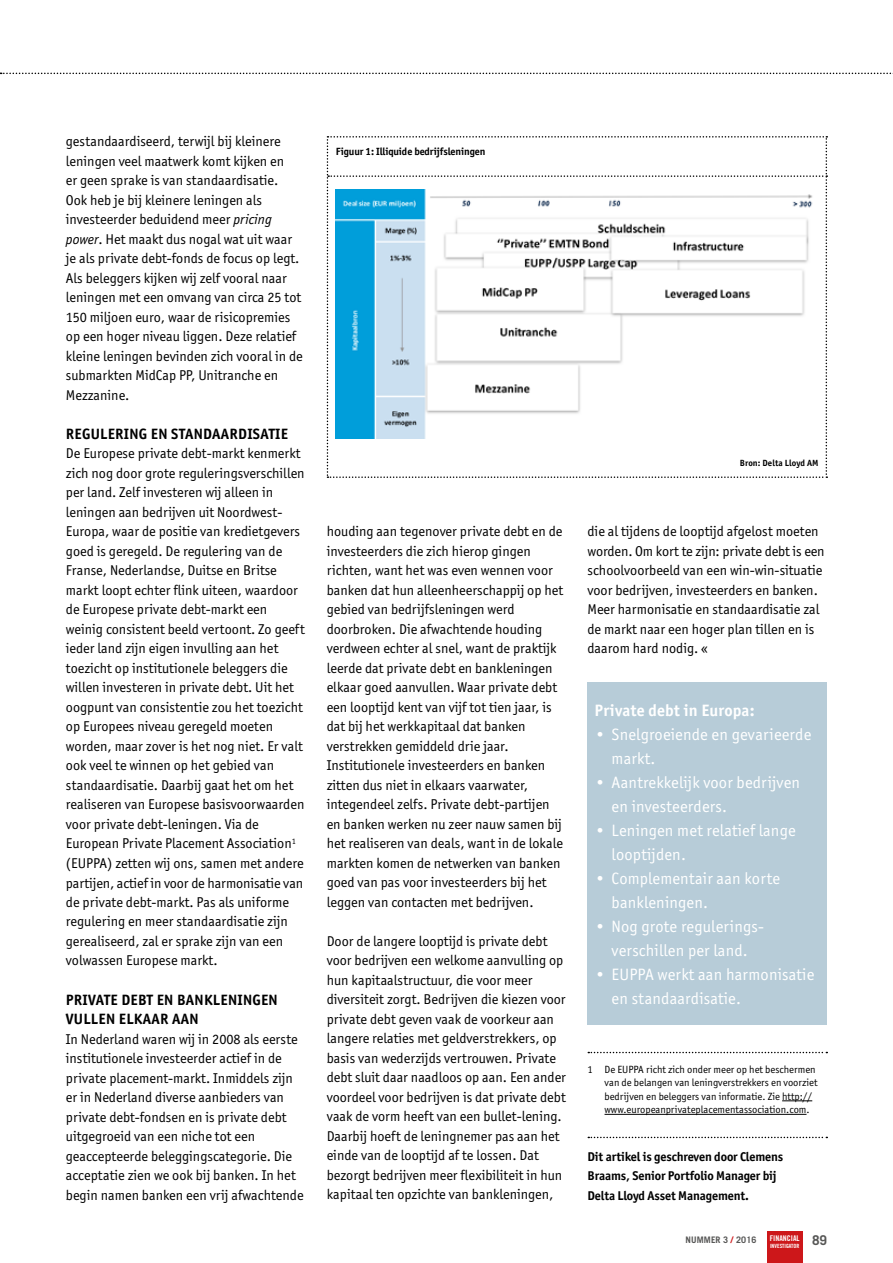
<style>
.page{position:relative;width:893px;height:1263px;background:#fff}
.page>*{position:absolute;margin:0;border:0;box-sizing:border-box;transform-origin:0 0}
.t1{font:16.5px/24px "Officina San ITC";letter-spacing:.01em;color:#fff}
.t2{font:700 16.5px "Officina San ITC";letter-spacing:.01em;color:#fff}
.t3{font:700 15px/19.5px "Officina San ITC";letter-spacing:.02em;color:#000}
.t4{font:14.25px/19.5px "Officina San ITC";color:#000}
.t5{font:700 13.5px "Trade Gothic LT";color:#575756}
.t6{font:700 12.75px/19.5px "Officina San ITC";letter-spacing:-.01em;color:#000}
.t7{font:10.5px/13.5px "Officina San ITC";color:#000}
.t8{font:700 10.5px "Officina San ITC";letter-spacing:-.01em;color:#000}
.t9{font:700 9px "Officina San ITC";letter-spacing:.01em;color:#000}
.t10{font:700 9px "Trade Gothic LT";letter-spacing:.01em;color:#575756}
.t11{font:7.8px "Trade Gothic LT Bold Cond Twenty";color:#fff}
.t12{font:5.7px "Trade Gothic LT Bold Cond Twenty";color:#fff}
.s1{font-style:italic}
.s2{color:#cd171a}
</style>
<div class="page">
<div style="left:767px;top:1231px;width:35px;height:32px;background:#cd171a"></div>
<svg style="left:0;top:73px;width:893px;height:1px"></svg>
<svg style="left:588px;top:1137px;width:239px;height:1px"></svg>
<div style="left:587px;top:682px;width:240px;height:342px;background:#b7ccd8"></div>
<svg style="left:588px;top:1052px;width:239px;height:1px"></svg>
<hr style="left:782px;top:1100px;width:30px;height:1px;background:#000">
<hr style="left:604px;top:1114px;width:202px;height:1px;background:#000">
<svg style="left:327px;top:136px;width:500px;height:342px"></svg>
<img style="left:335px;top:189px;width:488px;height:250px">
<p class="t4" style="left:66px;top:132px;width:238px">gestandaardiseerd, terwijl bij kleinere leningen veel maatwerk komt kijken en<br>er geen sprake is van standaardisatie.<br>Ook heb je bij kleinere leningen als investeerder beduidend meer <span class="s1">pricing power</span>. Het maakt dus nogal wat uit waar je als private debt-fonds de focus op legt.<br>Als beleggers kijken wij zelf vooral naar leningen met een omvang van circa 25 tot 150 miljoen euro, waar de risicopremies op een hoger niveau liggen. Deze relatief kleine leningen bevinden zich vooral in de submarkten MidCap PP, Unitranche en Mezzanine.</p>
<p class="t3" style="left:66px;top:424px;width:223px">REGULERING EN STANDAARDISATIE</p>
<p class="t4" style="left:66px;top:444px;width:240px">De Europese private debt-markt kenmerkt zich nog door grote reguleringsverschillen per land. Zelf investeren wij alleen in leningen aan bedrijven uit Noordwest-Europa, waar de positie van kredietgevers goed is geregeld. De regulering van de Franse, Nederlandse, Duitse en Britse markt loopt echter flink uiteen, waardoor de Europese private debt-markt een weinig consistent beeld vertoont. Zo geeft ieder land zijn eigen invulling aan het toezicht op institutionele beleggers die willen investeren in private debt. Uit het oogpunt van consistentie zou het toezicht op Europees niveau geregeld moeten worden, maar zover is het nog niet. Er valt ook veel te winnen op het gebied van standaardisatie. Daarbij gaat het om het realiseren van Europese basisvoorwaarden voor private debt-leningen. Via de European Private Placement Association<sup>1 </sup>(EUPPA) zetten wij ons, samen met andere partijen, actief in voor de harmonisatie van de private debt-markt. Pas als uniforme regulering en meer standaardisatie zijn gerealiseerd, zal er sprake zijn van een volwassen Europese markt.</p>
<p class="t3" style="left:66px;top:989px;width:213px">PRIVATE DEBT EN BANKLENINGEN<br>VULLEN ELKAAR AAN</p>
<p class="t4" style="left:66px;top:1029px;width:239px">In Nederland waren wij in 2008 als eerste institutionele investeerder actief in de private placement-markt. Inmiddels zijn er in Nederland diverse aanbieders van private debt-fondsen en is private debt uitgegroeid van een niche tot een geaccepteerde beleggingscategorie. Die acceptatie zien we ook bij banken. In het begin namen banken een vrij afwachtende</p>
<p class="t8" style="left:336px;top:145px;width:151px">Figuur 1: Illiquide bedrijfsleningen</p>
<p class="t9" style="left:740px;top:457px;width:80px">Bron: Delta Lloyd AM</p>
<p class="t4" style="left:327px;top:522px;width:238px">houding aan tegenover private debt en de investeerders die zich hierop gingen richten, want het was even wennen voor banken dat hun alleenheerschappij op het gebied van bedrijfsleningen werd doorbroken. Die afwachtende houding verdween echter al snel, want de praktijk leerde dat private debt en bankleningen elkaar goed aanvullen. Waar private debt een looptijd kent van vijf tot tien jaar, is dat bij het werkkapitaal dat banken verstrekken gemiddeld drie jaar.<br>Institutionele investeerders en banken zitten dus niet in elkaars vaarwater, integendeel zelfs. Private debt-partijen en banken werken nu zeer nauw samen bij het realiseren van deals, want in de lokale markten komen de netwerken van banken goed van pas voor investeerders bij het leggen van contacten met bedrijven.</p>
<p class="t4" style="left:327px;top:931px;width:241px">Door de langere looptijd is private debt voor bedrijven een welkome aanvulling op hun kapitaalstructuur, die voor meer diversiteit zorgt. Bedrijven die kiezen voor private debt geven vaak de voorkeur aan langere relaties met geldverstrekkers, op basis van wederzijds vertrouwen. Private debt sluit daar naadloos op aan. Een ander voordeel voor bedrijven is dat private debt vaak de vorm heeft van een bullet-lening.<br>Daarbij hoeft de leningnemer pas aan het einde van de looptijd af te lossen. Dat bezorgt bedrijven meer flexibiliteit in hun kapitaal ten opzichte van bankleningen,</p>
<p class="t4" style="left:587px;top:522px;width:239px">die al tijdens de looptijd afgelost moeten worden. Om kort te zijn: private debt is een schoolvoorbeeld van een win-win-situatie voor bedrijven, investeerders en banken.<br>Meer harmonisatie en standaardisatie zal de markt naar een hoger plan tillen en is daarom hard nodig. «</p>
<p class="t2" style="left:595px;top:700px;width:161px">Private debt in Europa:</p>
<p class="t1" style="left:612px;top:722px;width:201px;text-indent:-17px">• Snelgroeiende en gevarieerde markt.</p>
<p class="t1" style="left:612px;top:770px;width:190px;text-indent:-17px">• Aantrekkelijk voor bedrijven en investeerders.</p>
<p class="t1" style="left:612px;top:818px;width:186px;text-indent:-17px">• Leningen met relatief lange looptijden.</p>
<p class="t1" style="left:612px;top:866px;width:170px;text-indent:-17px">• Complementair aan korte bankleningen.</p>
<p class="t1" style="left:595px;top:914px;width:171px;text-align:center">• Nog grote regulerings&shy;verschillen per land.</p>
<p class="t1" style="left:612px;top:962px;width:204px;text-indent:-17px">• EUPPA werkt aan harmonisatie en standaardisatie.</p>
<p class="t7" style="left:604px;top:1062px;width:215px;text-indent:-17px">1 De EUPPA richt zich onder meer op het beschermen van de belangen van leningverstrekkers en voorziet bedrijven en beleggers van informatie. Zie http:// www.europeanprivateplacementassociation.com.</p>
<p class="t6" style="left:587px;top:1146px;width:197px">Dit artikel is geschreven door Clemens<br>Braams, Senior Portfolio Manager bij<br>Delta Lloyd Asset Management.</p>
<p class="t10" style="left:686px;top:1234px;width:72px">NUMMER 3 <span class="s2">/</span> 2016</p>
<p class="t5" style="left:812px;top:1232px;width:17px">89</p>
<p class="t11" style="left:770px;top:1233px;width:31px">FINANCIAL</p>
<p class="t12" style="left:770px;top:1242px;width:31px">INVESTIGATOR</p>
</div>
